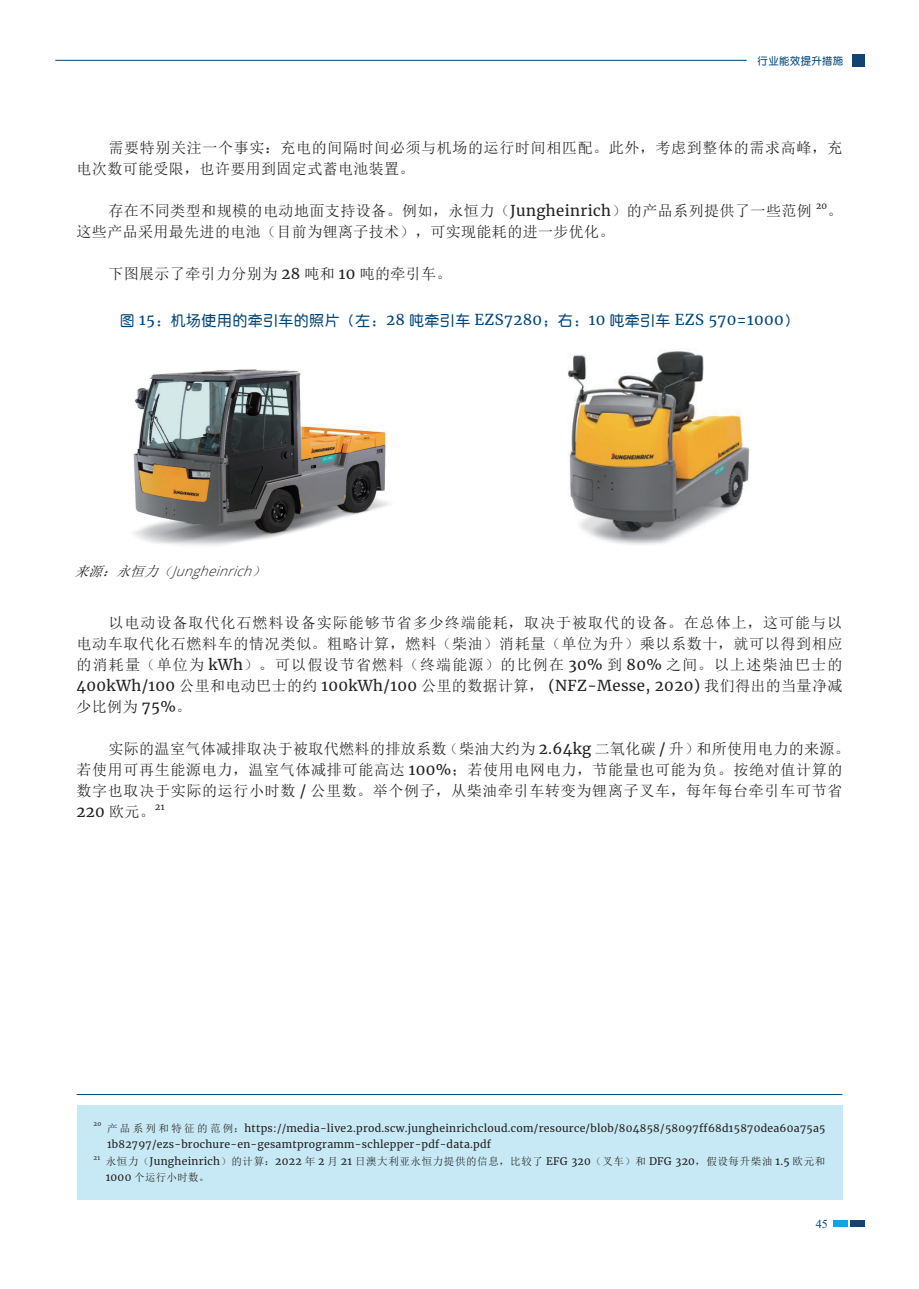
<style>
.page{position:relative;width:919px;height:1289px;background:#fff}
.page>*{position:absolute;margin:0;border:0;box-sizing:border-box;transform-origin:0 0}
.t1{font:15px/21px "Sim Sun";letter-spacing:.045em;color:#231f20}
.t2{font:15px "Merriweather";letter-spacing:.025em;color:#231f20}
.t3{font:15px "Sim Sun";letter-spacing:.025em;color:#231f20}
.t4{font:15px "H Ye 3 gj";letter-spacing:.025em;color:#004578}
.t5{font:italic 300 13.5px "Open Sans";color:#231f20}
.t6{font:12px "Times New Roman";color:#004578}
.t7{font:10.5px/16.5px "Merriweather";letter-spacing:.025em;color:#231f20}
.t8{font:10.5px/16.5px "Sim Sun";letter-spacing:.06em;color:#231f20}
.t9{font:10.5px "H Ye 3 gj";letter-spacing:.025em;color:#004578}
.t10{font:8.7px "Merriweather";color:#231f20}
.t11{font:6.15px "Merriweather";color:#231f20}
.s1{font-family:"Merriweather"}
.s2{font-family:"Sim Sun";font-weight:400}
.s3{font-family:"Sim Sun"}
</style>
<div class="page">
<div style="left:851px;top:54px;width:13px;height:13px;background:#124372"></div>
<div style="left:850px;top:1220px;width:14px;height:6px;background:#124372"></div>
<div style="left:833px;top:1220px;width:14px;height:6px;background:#0da7db"></div>
<hr style="left:55px;top:60px;width:691px;height:1px;background:#004578">
<img style="left:133px;top:369px;width:255px;height:177px">
<img style="left:568px;top:351px;width:182px;height:194px">
<div style="left:77px;top:1105px;width:765px;height:61px;background:#c7e9f6"></div>
<div style="left:77px;top:1138px;width:765px;height:61px;background:#c7e9f6"></div>
<hr style="left:77px;top:1094px;width:765px;height:1px;background:#004578">
<p class="t9" style="left:757px;top:55px;width:87px">行业能效提升措施</p>
<p class="t1" style="left:77px;top:137px;width:767px;text-indent:32px">需要特别关注一个事实：充电的间隔时间必须与机场的运行时间相匹配。此外，考虑到整体的需求高峰，充电次数可能受限，也许要用到固定式蓄电池装置。</p>
<p class="t1" style="left:108px;top:200px;width:705px">存在不同类型和规模的电动地面支持设备。例如，永恒力（<span class="s1">Jungheinrich</span>）的产品系列提供了一些范例</p>
<p class="t10" style="left:816px;top:200px;width:13px">20</p>
<p class="t1" style="left:827px;top:200px;width:16px">。</p>
<p class="t3" style="left:77px;top:224px;width:539px">这些产品采用最先进的电池（目前为锂离子技术），可实现能耗的进一步优化。</p>
<p class="t3" style="left:108px;top:266px;width:344px">下图展示了牵引力分别为 <span class="s1">28</span> 吨和 <span class="s1">10</span> 吨的牵引车。</p>
<p class="t4" style="left:120px;top:313px;width:680px">图 <span class="s1">15</span>：机场使用的牵引车的照片（左：<span class="s1">28</span> 吨牵引车 <span class="s1">EZS7280</span>；右：<span class="s1">10</span> 吨牵引车 <span class="s1">EZS 570=1000</span>）</p>
<p class="t5" style="left:75px;top:562px;width:196px"><span class="s2">来源：永恒力（</span>Jungheinrich<span class="s2">）</span></p>
<p class="t1" style="left:77px;top:612px;width:767px;text-align:justify;text-indent:32px">以电动设备取代化石燃料设备实际能够节省多少终端能耗，取决于被取代的设备。在总体上，这可能与以电动车取代化石燃料车的情况类似。粗略计算，燃料（柴油）消耗量（单位为升）乘以系数十，就可以得到相应的消耗量（单位为 <span class="s1">kWh</span>）。可以假设节省燃料（终端能源）的比例在 <span class="s1">30%</span> 到 <span class="s1">80%</span> 之间。以上述柴油巴士的</p>
<p class="t2" style="left:77px;top:675px;width:767px">400kWh/100 <span class="s3">公里和电动巴士的约</span> 100kWh/100 <span class="s3">公里的数据计算，</span> (NFZ-Messe, 2020) <span class="s3">我们得出的当量净减</span></p>
<p class="t1" style="left:77px;top:696px;width:116px">少比例为 <span class="s1">75%</span>。</p>
<p class="t1" style="left:77px;top:738px;width:774px;text-indent:32px">实际的温室气体减排取决于被取代燃料的排放系数（柴油大约为 <span class="s1">2.64kg</span> 二氧化碳 <span class="s1">/</span> 升）和所使用电力的来源。若使用可再生能源电力，温室气体减排可能高达 <span class="s1">100%</span>；若使用电网电力，节能量也可能为负。按绝对值计算的数字也取决于实际的运行小时数 <span class="s1">/</span> 公里数。举个例子，从柴油牵引车转变为锂离子叉车，每年每台牵引车可节省</p>
<p class="t2" style="left:77px;top:801px;width:80px">220 <span class="s3">欧元。</span></p>
<p class="t10" style="left:155px;top:800px;width:11px">21</p>
<p class="t11" style="left:94px;top:1119px;width:9px">20</p>
<p class="t7" style="left:107px;top:1119px;width:719px"><span class="s3">产品系列和特征的范例：</span>https://media-live2.prod.scw.jungheinrichcloud.com/resource/blob/804858/58097ff68d15870dea60a75a5<br>1b82797/ezs-brochure-en-gesamtprogramm-schlepper-pdf-data.pdf</p>
<p class="t11" style="left:94px;top:1152px;width:8px">21</p>
<p class="t8" style="left:106px;top:1152px;width:721px">永恒力（<span class="s1">Jungheinrich</span>）的计算：<span class="s1">2022</span> 年 <span class="s1">2</span> 月 <span class="s1">21</span> 日澳大利亚永恒力提供的信息，比较了 <span class="s1">EFG 320</span>（叉车）和 <span class="s1">DFG 320</span>，假设每升柴油 <span class="s1">1.5</span> 欧元和<br><span class="s1">1000</span> 个运行小时数。</p>
<p class="t6" style="left:815px;top:1215px;width:13px">45</p>
</div>
